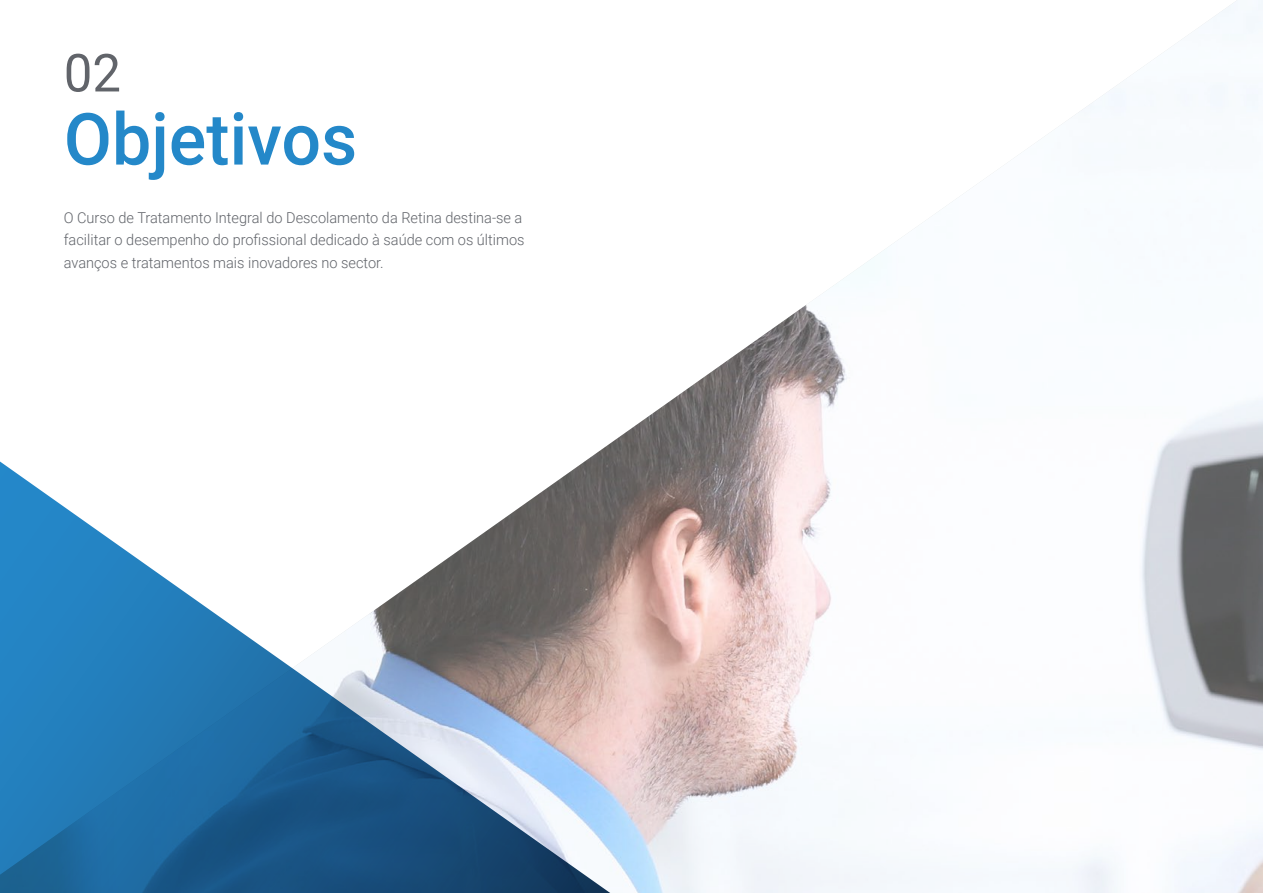
<style>
.page{position:relative;width:1263px;height:893px;background:#fff}
.page>*{position:absolute;margin:0;border:0;box-sizing:border-box;transform-origin:0 0}
.t1{font:500 72px "Roboto";color:#2488c9}
.t2{font:52.5px "Roboto";color:#61646a}
.t3{font:300 15px/22.5px "Roboto";color:#61646a}
</style>
<div class="page">
<img style="left:606px;top:0;width:657px;height:893px">
<svg style="left:0;top:446px;width:640px;height:447px"></svg>
<h2 class="t2" style="left:64px;top:36px;width:59px">02</h2>
<h1 class="t1" style="left:64px;top:89px;width:295px">Objetivos</h1>
<p class="t3" style="left:64px;top:205px;width:462px">O Curso de Tratamento Integral do Descolamento da Retina destina-se a facilitar o desempenho do profissional dedicado à saúde com os últimos avanços e tratamentos mais inovadores no sector.</p>
</div>
